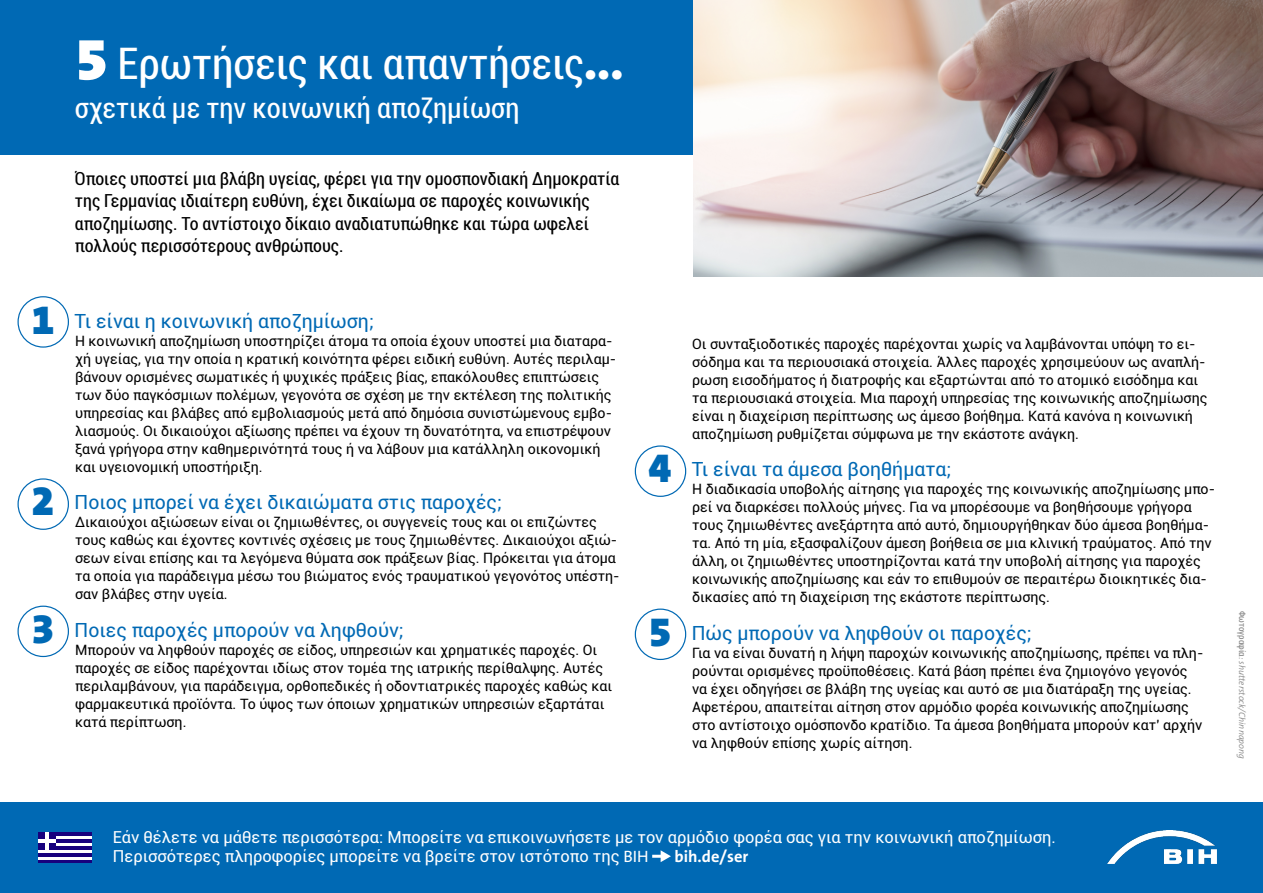
<style>
.page{position:relative;width:1263px;height:893px;background:#fff}
.page>*{position:absolute;margin:0;border:0;box-sizing:border-box;transform-origin:0 0}
.Ueb_H1{font:condensed 43.5px "Roboto";color:#fff}
.Ueb_H1-2{font:condensed 28.5px "Roboto";color:#fff}
.Ueb_H2_einz_links{font:19.5px "Roboto";color:#0069b4}
.t1{font:condensed 18px/22.5px "Roboto";color:#000}
.t2{font:16.5px "Roboto";color:#fff}
.t3{font:700 16.5px "The Sans B W7";color:#fff}
.p_einz_links{font:14.25px/18px "Roboto";color:#000}
.t4{font:italic 300 9px "The Sans B W4";color:#878787}
.s1{font-family:"The Sans B W9";font-weight:900;font-stretch:normal;font-size:60px}
.s2{font-family:"The Sans B W9";font-weight:900;font-stretch:normal}
.s3{font-family:"The Sans B W9";font-weight:900;font-size:42px}
.s4{font-family:"Roboto";font-weight:400;font-style:normal;font-stretch:condensed}
.s5{font-family:"The Sans B W5 Plain"}
</style>
<div class="page">
<div style="left:0;top:802px;width:1263px;height:91px;background:#0069b4"></div>
<img style="left:1108px;top:830px;width:108px;height:33px">
<div style="left:0;top:0;width:1263px;height:154px;background:#0069b4"></div>
<svg style="left:652px;top:850px;width:19px;height:12px"></svg>
<img style="left:693px;top:0;width:570px;height:276px">
<div style="left:18px;top:296px;width:51px;height:52px;border:1px solid #0069b4;border-radius:50%"></div>
<div style="left:18px;top:478px;width:51px;height:52px;border:1px solid #0069b4;border-radius:50%"></div>
<div style="left:635px;top:608px;width:51px;height:52px;border:1px solid #0069b4;border-radius:50%"></div>
<div style="left:635px;top:445px;width:51px;height:52px;border:1px solid #0069b4;border-radius:50%"></div>
<div style="left:18px;top:606px;width:51px;height:51px;border:1px solid #0069b4;border-radius:50%"></div>
<hr style="left:38px;top:860px;width:53px;height:3px;background:#17007d">
<svg style="left:38px;top:856px;width:53px;height:4px"></svg>
<hr style="left:38px;top:853px;width:53px;height:3px;background:#17007d">
<svg style="left:38px;top:849px;width:53px;height:4px"></svg>
<hr style="left:38px;top:846px;width:53px;height:3px;background:#17007d">
<svg style="left:55px;top:842px;width:36px;height:4px"></svg>
<hr style="left:38px;top:839px;width:53px;height:3px;background:#17007d">
<svg style="left:55px;top:835px;width:36px;height:4px"></svg>
<hr style="left:38px;top:832px;width:53px;height:3px;background:#17007d">
<div style="left:38px;top:832px;width:17px;height:17px;background:#17007d"></div>
<hr style="left:38px;top:839px;width:17px;height:3px;background:#fff">
<hr style="left:45px;top:832px;width:4px;height:17px;background:#fff">
<h1 class="Ueb_H1" style="left:75px;top:34px;width:550px"><span class="s1">5</span> Ερωτήσεις και απαντήσεις<span class="s2">...</span></h1>
<h1 class="Ueb_H1-2" style="left:75px;top:88px;width:446px">σχετικά με την κοινωνική αποζημίωση</h1>
<p class="t1" style="left:75px;top:166px;width:546px">Όποιες υποστεί μια βλάβη υγείας, φέρει για την ομοσπονδιακή Δημοκρατία της Γερμανίας ιδιαίτερη ευθύνη, έχει δικαίωμα σε παροχές κοινωνικής αποζημίωσης. Το αντίστοιχο δίκαιο αναδιατυπώθηκε και τώρα ωφελεί πολλούς περισσότερους ανθρώπους.</p>
<h2 class="Ueb_H2_einz_links" style="left:31px;top:307px;width:344px"><span class="s3">1</span> Τι είναι η κοινωνική αποζημίωση;</h2>
<p class="p_einz_links" style="left:75px;top:331px;width:543px">Η κοινωνική αποζημίωση υποστηρίζει άτομα τα οποία έχουν υποστεί μια διαταρα&shy;χή υγείας, για την οποία η κρατική κοινότητα φέρει ειδική ευθύνη. Αυτές περιλαμ&shy;βάνουν ορισμένες σωματικές ή ψυχικές πράξεις βίας, επακόλουθες επιπτώσεις των δύο παγκόσμιων πολέμων, γεγονότα σε σχέση με την εκτέλεση της πολιτικής υπηρεσίας και βλάβες από εμβολιασμούς μετά από δημόσια συνιστώμενους εμβο&shy;λιασμούς. Οι δικαιούχοι αξίωσης πρέπει να έχουν τη δυνατότητα, να επιστρέψουν ξανά γρήγορα στην καθημερινότητά τους ή να λάβουν μια κατάλληλη οικονομική και υγειονομική υποστήριξη.</p>
<h2 class="Ueb_H2_einz_links" style="left:31px;top:489px;width:472px"><span class="s3">2</span> Ποιος μπορεί να έχει δικαιώματα στις παροχές;</h2>
<p class="p_einz_links" style="left:75px;top:513px;width:546px">Δικαιούχοι αξιώσεων είναι οι ζημιωθέντες, οι συγγενείς τους και οι επιζώντες τους καθώς και έχοντες κοντινές σχέσεις με τους ζημιωθέντες. Δικαιούχοι αξιώ&shy;σεων είναι επίσης και τα λεγόμενα θύματα σοκ πράξεων βίας. Πρόκειται για άτομα τα οποία για παράδειγμα μέσω του βιώματος ενός τραυματικού γεγονότος υπέστη&shy;σαν βλάβες στην υγεία.</p>
<h2 class="Ueb_H2_einz_links" style="left:31px;top:616px;width:374px"><span class="s3">3</span> Ποιες παροχές μπορούν να ληφθούν;</h2>
<p class="p_einz_links" style="left:75px;top:640px;width:539px">Μπορούν να ληφθούν παροχές σε είδος, υπηρεσιών και χρηματικές παροχές. Οι παροχές σε είδος παρέχονται ιδίως στον τομέα της ιατρικής περίθαλψης. Αυτές περιλαμβάνουν, για παράδειγμα, ορθοπεδικές ή οδοντιατρικές παροχές καθώς και φαρμακευτικά προϊόντα. Το ύψος των όποιων χρηματικών υπηρεσιών εξαρτάται κατά περίπτωση.</p>
<p class="p_einz_links" style="left:692px;top:334px;width:517px">Οι συνταξιοδοτικές παροχές παρέχονται χωρίς να λαμβάνονται υπόψη το ει&shy;σόδημα και τα περιουσιακά στοιχεία. Άλλες παροχές χρησιμεύουν ως αναπλή&shy;ρωση εισοδήματος ή διατροφής και εξαρτώνται από το ατομικό εισόδημα και τα περιουσιακά στοιχεία. Μια παροχή υπηρεσίας της κοινωνικής αποζημίωσης είναι η διαχείριση περίπτωσης ως άμεσο βοήθημα. Κατά κανόνα η κοινωνική αποζημίωση ρυθμίζεται σύμφωνα με την εκάστοτε ανάγκη.</p>
<h2 class="Ueb_H2_einz_links" style="left:649px;top:456px;width:304px"><span class="s3">4</span> Τι είναι τα άμεσα βοηθήματα;</h2>
<p class="p_einz_links" style="left:692px;top:480px;width:524px">Η διαδικασία υποβολής αίτησης για παροχές της κοινωνικής αποζημίωσης μπο&shy;ρεί να διαρκέσει πολλούς μήνες. Για να μπορέσουμε να βοηθήσουμε γρήγορα τους ζημιωθέντες ανεξάρτητα από αυτό, δημιουργήθηκαν δύο άμεσα βοηθήμα&shy;τα. Από τη μία, εξασφαλίζουν άμεση βοήθεια σε μια κλινική τραύματος. Από την άλλη, οι ζημιωθέντες υποστηρίζονται κατά την υποβολή αίτησης για παροχές κοινωνικής αποζημίωσης και εάν το επιθυμούν σε περαιτέρω διοικητικές δια&shy;δικασίες από τη διαχείριση της εκάστοτε περίπτωσης.</p>
<h2 class="Ueb_H2_einz_links" style="left:649px;top:619px;width:385px"><span class="s3">5</span> Πώς μπορούν να ληφθούν οι παροχές;</h2>
<p class="p_einz_links" style="left:692px;top:643px;width:513px">Για να είναι δυνατή η λήψη παροχών κοινωνικής αποζημίωσης, πρέπει να πλη&shy;ρούνται ορισμένες προϋποθέσεις. Κατά βάση πρέπει ένα ζημιογόνο γεγονός να έχει οδηγήσει σε βλάβη της υγείας και αυτό σε μια διατάραξη της υγείας.<br>Αφετέρου, απαιτείται αίτηση στον αρμόδιο φορέα κοινωνικής αποζημίωσης στο αντίστοιχο ομόσπονδο κρατίδιο. Τα άμεσα βοηθήματα μπορούν κατ' αρχήν να ληφθούν επίσης χωρίς αίτηση.</p>
<p class="t4" style="left:1248px;top:611px;width:150px;rotate:90deg"><span class="s4">Φωτογραφία</span>: shutterstock/Chinnapong</p>
<p class="t2" style="left:113px;top:825px;width:944px">Εάν θέλετε να μάθετε περισσότερα: Μπορείτε να επικοινωνήσετε με τον αρμόδιο φορέα σας για την κοινωνική αποζημίωση.</p>
<p class="t2" style="left:113px;top:845px;width:537px">Περισσότερες πληροφορίες μπορείτε να βρείτε στον ιστότοπο της <span class="s5">BIH</span></p>
<p class="t3" style="left:674px;top:846px;width:75px">bih.de/ser</p>
</div>
